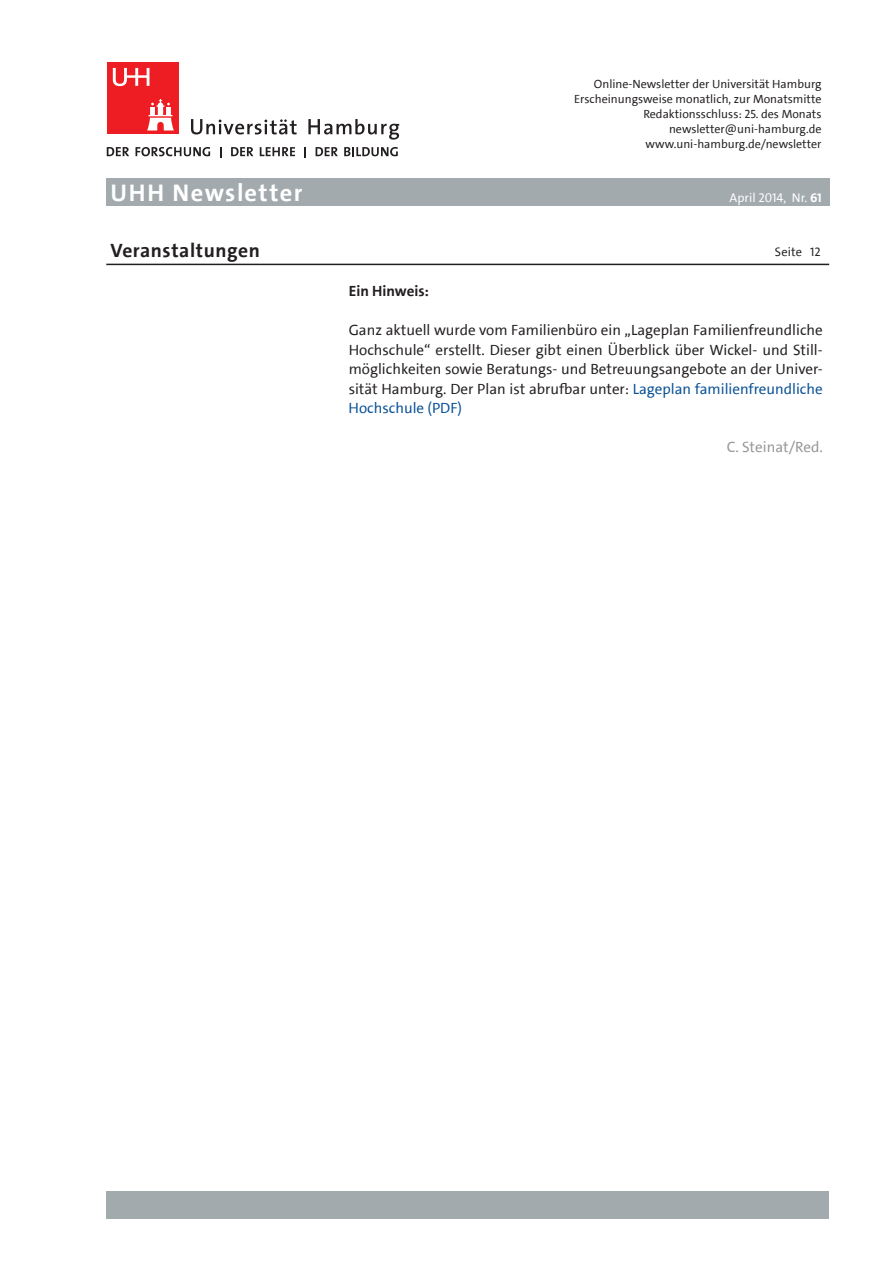
<style>
.page{position:relative;width:893px;height:1263px;background:#fff}
.page>*{position:absolute;margin:0;border:0;box-sizing:border-box;transform-origin:0 0}
.t1{font:700 24.3px "The Sans UHH";letter-spacing:.06em;color:#fff}
.t2{font:700 19.5px "The Sans UHH";letter-spacing:.03em;color:#231f20}
.t3{font:15px/19.5px "The Sans UHH";color:#231f20;text-align:justify}
.t4{font:15px "The Sans UHH";color:#939598}
.t5{font:700 15px "The Sans UHH";color:#231f20}
.t6{font:12.75px "The Sans UHH";color:#fff}
.t7{font:12.3px "The Sans UHH";letter-spacing:.01em;color:#231f20}
.t8{font:12px/15px "The Sans UHH";color:#231f20;text-align:right}
.s1{font-weight:700}
.s2{color:#075095}
</style>
<div class="page">
<svg style="left:191px;top:119px;width:106px;height:15px"></svg>
<svg style="left:308px;top:119px;width:91px;height:21px"></svg>
<div style="left:107px;top:63px;width:72px;height:71px;background:#ee1d23"></div>
<svg style="left:147px;top:99px;width:27px;height:31px"></svg>
<svg style="left:113px;top:68px;width:36px;height:18px"></svg>
<svg style="left:107px;top:147px;width:22px;height:9px"></svg>
<svg style="left:136px;top:147px;width:74px;height:9px"></svg>
<svg style="left:231px;top:147px;width:22px;height:9px"></svg>
<svg style="left:260px;top:147px;width:35px;height:9px"></svg>
<svg style="left:316px;top:147px;width:22px;height:9px"></svg>
<svg style="left:344px;top:147px;width:54px;height:9px"></svg>
<div style="left:106px;top:179px;width:723px;height:27px;background:#a3aaae"></div>
<div style="left:106px;top:1191px;width:723px;height:27px;background:#a3aaae"></div>
<hr style="left:106px;top:264px;width:723px;height:1px;background:#231f20">
<p class="t8" style="left:574px;top:76px;width:249px">Online-Newsletter der Universität Hamburg Erscheinungsweise monatlich, zur Monatsmitte Redaktionsschluss: 25. des Monats newsletter@uni-hamburg.de www.uni-hamburg.de/newsletter</p>
<h1 class="t1" style="left:111px;top:177px;width:194px">UHH Newsletter</h1>
<p class="t6" style="left:730px;top:189px;width:94px">April 2014, Nr. <span class="s1">61</span></p>
<h2 class="t2" style="left:111px;top:238px;width:151px">Veranstaltungen</h2>
<p class="t7" style="left:775px;top:244px;width:29px">Seite</p>
<p class="t5" style="left:349px;top:281px;width:82px">Ein Hin-weis:</p>
<p class="t3" style="left:349px;top:320px;width:476px">Ganz aktuell wurde vom Familienbüro ein „Lageplan Familienfreundliche Hochschule“ erstellt. Dieser gibt einen Überblick über Wickel- und Still&shy;möglichkeiten sowie Beratungs- und Betreuungsangebote an der Univer&shy;si-tät Ham-burg. Der Plan ist ab-rufar unter: <span class="s2">Lageplan familienfreundliche Hochschule (PDF)</span></p>
<p class="t4" style="left:727px;top:437px;width:98px">C. Steinat/Red.</p>
<p class="t7" style="left:810px;top:244px;width:12px">12</p>
</div>
